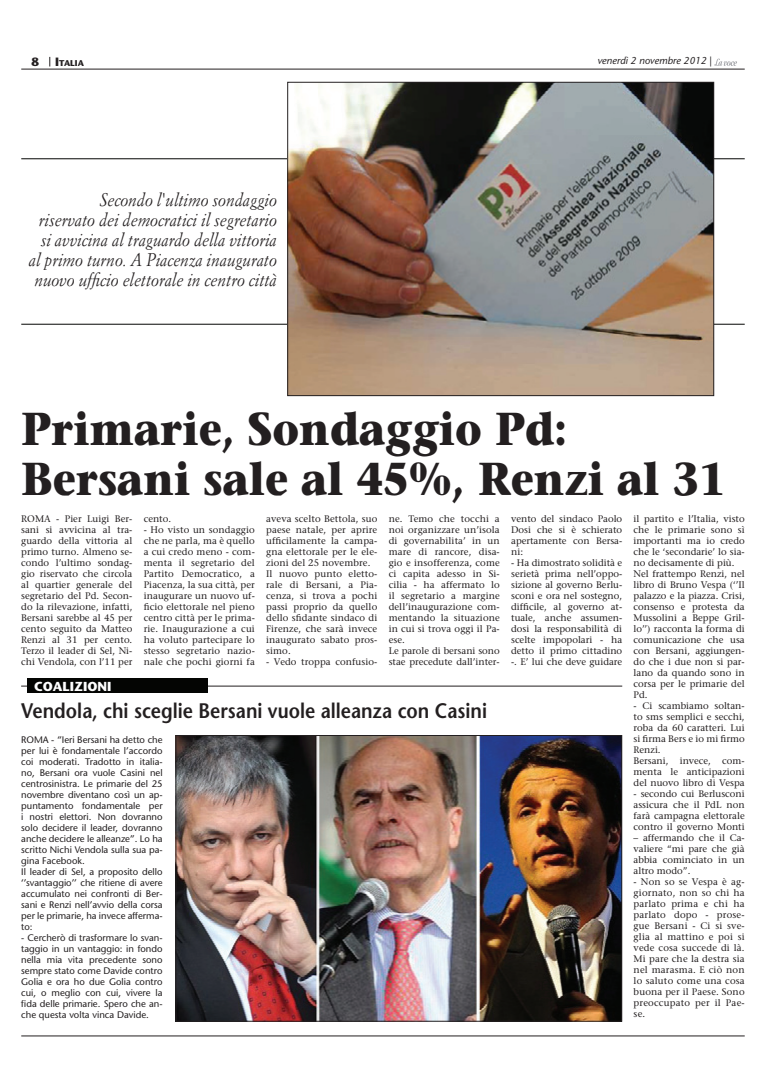
<style>
.page{position:relative;width:766px;height:1078px;background:#fff}
.page>*{position:absolute;margin:0;border:0;box-sizing:border-box;transform-origin:0 0}
.t1{font:700 46px/50px "Stone Serif";color:#231f20;scale:.9 1}
.t2{font:600 21px "Stone Sans";color:#231f20;scale:.89 1}
.t3{font:italic 18px/20px "Simoncini Garamond";color:#231f20;text-align:right;scale:.9 1}
.t4{font:700 13px "Stone Sans";color:#fff}
.t5{font:700 12px "Stone Sans";color:#231f20}
.t6{font:italic 10px "Stone Sans";color:#231f20}
.t7{font:9.5px/11px "Stone Serif";color:#231f20;text-align:justify}
.t8{font:9.5px/11px "Stone Sans";color:#231f20}
.t9{font:700 8.4px "Stone Sans";color:#231f20}
.s1{font-size:12px}
.s2{font-style:normal}
</style>
<div class="page">
<hr style="left:21px;top:1035px;width:723px;height:1px;background:#231f20">
<hr style="left:21px;top:158px;width:723px;height:1px;background:#040503">
<hr style="left:21px;top:323px;width:723px;height:1px;background:#040503">
<hr style="left:21px;top:685px;width:601px;height:1px;background:#231f20">
<div style="left:27px;top:678px;width:180px;height:14px;background:#040503"></div>
<hr style="left:21px;top:69px;width:723px;height:1px;background:#231f20">
<svg style="left:714px;top:59px;width:22px;height:7px"></svg>
<img style="left:177px;top:736px;width:443px;height:283px">
<div style="left:175px;top:734px;width:447px;height:287px;border:1px solid #231f20"></div>
<img style="left:289px;top:84px;width:423px;height:310px">
<div style="left:287px;top:82px;width:427px;height:314px;border:1px solid #231f20"></div>
<p class="t5" style="left:32px;top:54px;width:9px">8</p>
<p class="t9" style="left:55px;top:58px;width:30px"><span class="s1">I</span>talia</p>
<p class="t6" style="left:597px;top:55px;width:116px">venerdì 2 novembre 2012 <span class="s2">|</span></p>
<p class="t3" style="left:29px;top:189px;width:277px">Secondo l'ultimo sondaggio<br>riservato dei democratici il segretario si avvicina al traguardo della vittoria al primo turno. A Piacenza inaugurato nuovo ufficio elettorale in centro città</p>
<p class="t1" style="left:21px;top:403px;width:783px">Primarie, Sondaggio Pd:<br>Bersani sale al 45%, Renzi al 31</p>
<p class="t7" style="left:21px;top:513px;width:113px">ROMA - Pier Luigi Ber&shy;sani si avvicina al tra&shy;guardo della vittoria al primo turno. Almeno se&shy;condo l’ultimo sondag&shy;gio riservato che circola al quartier generale del segretario del Pd. Secon&shy;do la rilevazione, infatti, Bersani sarebbe al 45 per cento seguito da Matteo Renzi al 31 per cento.<br>Terzo il leader di Sel, Ni&shy;chi Vendola, con l’11 per</p>
<p class="t7" style="left:144px;top:513px;width:29px">cento.</p>
<p class="t7" style="left:633px;top:513px;width:113px;text-align:left">il partito e l’Italia, visto che le primarie sono sì importanti ma io credo che le ‘secondarie’ lo sia&shy;no decisamente di più.<br>Nel frattempo Renzi, nel libro di Bruno Vespa (‘’Il palazzo e la piazza. Crisi, consenso e protesta da<br>Mussolini a Beppe Gril&shy;lo’’) racconta la forma di comunicazione che usa con Bersani, aggiungen&shy;do che i due non si par&shy;lano da quando sono in corsa per le primarie del<br>Pd.</p>
<p class="t7" style="left:633px;top:700px;width:113px;text-align:left">- Ci scambiamo soltan&shy;to sms semplici e secchi, roba da 60 caratteri. Lui si firma Bers e io mi firmo<br>Renzi.<br>Bersani, invece, com&shy;menta le anticipazioni del nuovo libro di Vespa</p>
<p class="t7" style="left:633px;top:788px;width:113px">- secondo cui Berlusconi assicura che il PdL non farà campagna elettorale contro il governo Monti</p>
<p class="t7" style="left:633px;top:832px;width:113px">– affermando che il Ca&shy;valiere “mi pare che già abbia cominciato in un altro modo”.</p>
<p class="t7" style="left:633px;top:876px;width:113px">- Non so se Vespa è ag&shy;giornato, non so chi ha parlato prima e chi ha parlato dopo - prose&shy;gue Bersani - Ci si sve&shy;glia al mattino e poi si vede cosa succede di là.<br>Mi pare che la destra sia nel marasma. E ciò non lo saluto come una cosa buona per il Paese. Sono preoccupato per il Pae&shy;se.</p>
<p class="t7" style="left:144px;top:524px;width:113px">- Ho visto un sondaggio che ne parla, ma è quello a cui credo meno - com&shy;menta il segretario del Partito Democratico, a Piacenza, la sua città, per inaugurare un nuovo uf&shy;ficio elettorale nel pieno centro città per le prima&shy;rie. Inaugurazione a cui ha voluto partecipare lo stesso segretario nazio&shy;nale che pochi giorni fa</p>
<p class="t7" style="left:266px;top:513px;width:113px;text-align:left">aveva scelto Bettola, suo paese natale, per aprire ufficilamente la campa&shy;gna elettorale per le ele&shy;zioni del 25 novembre.<br>Il nuovo punto eletto&shy;rale di Bersani, a Pia&shy;cenza, si trova a pochi passi proprio da quello dello sfidante sindaco di<br>Firenze, che sarà invece inaugurato sabato pros&shy;simo.</p>
<p class="t7" style="left:388px;top:513px;width:113px;text-align:left">ne. Temo che tocchi a noi organizzare un’isola di governabilita’ in un mare di rancore, disa&shy;gio e insofferenza, come ci capita adesso in Si&shy;cilia - ha affermato lo il segretario a margine dell’inaugurazione com&shy;mentando la situazione in cui si trova oggi il Pa&shy;ese.<br>Le parole di bersani sono stae precedute dall’inter-</p>
<p class="t7" style="left:511px;top:513px;width:113px">vento del sindaco Paolo Dosi che si è schierato apertamente con Bersa&shy;ni:</p>
<p class="t7" style="left:511px;top:557px;width:113px">- Ha dimostrato solidità e serietà prima nell’oppo&shy;sizione al governo Berlu&shy;sconi e ora nel sostegno, difficile, al governo at&shy;tuale, anche assumen&shy;dosi la responsabilità di scelte impopolari - ha detto il primo cittadino -. E’ lui che deve guidare</p>
<p class="t7" style="left:266px;top:656px;width:113px">- Vedo troppa confusio-</p>
<p class="t4" style="left:34px;top:678px;width:79px">COALIZIONI</p>
<p class="t2" style="left:21px;top:698px;width:524px">Vendola, chi sceglie Bersani vuole alleanza con Casini</p>
<p class="t8" style="left:21px;top:733px;width:143px">ROMA - “Ieri Bersani ha detto che per lui è fondamentale l’accordo coi moderati. Tradotto in italia&shy;no, Bersani ora vuole Casini nel centrosinistra. Le primarie del 25 novembre diventano così un ap&shy;puntamento fondamentale per i nostri elettori. Non dovranno solo decidere il leader, dovranno anche decidere le alleanze”. Lo ha scritto Nichi Vendola sulla sua pa&shy;gina Facebook.<br>Il leader di Sel, a proposito dello ‘’svantaggio’’ che ritiene di avere accumulato nei confronti di Ber&shy;sani e Renzi nell’avvio della corsa per le primarie, ha invece afferma&shy;to:</p>
<p class="t8" style="left:21px;top:931px;width:143px;text-align:justify">- Cercherò di trasformare lo svan&shy;taggio in un vantaggio: in fondo nella mia vita precedente sono sempre stato come Davide contro Golia e ora ho due Golia contro cui, o meglio con cui, vivere la fida delle primarie. Spero che an&shy;che questa volta vinca Davide.</p>
</div>
